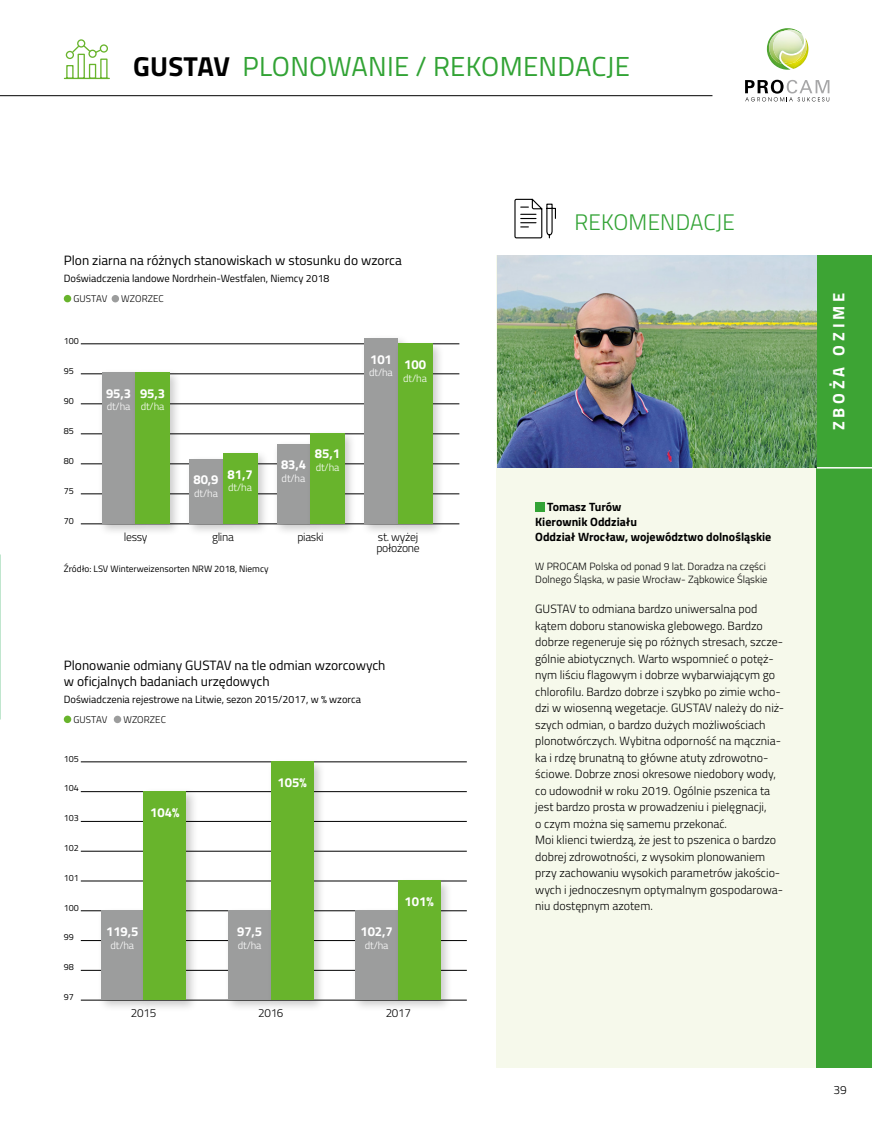
<style>
.page{position:relative;width:872px;height:1127px;background:#fff}
.page>*{position:absolute;margin:0;border:0;box-sizing:border-box;transform-origin:0 0}
.t1{font:27.45px "Titillium";letter-spacing:.01em;color:#32a335}
.t2{font:300 22.5px "Titillium";letter-spacing:.01em;color:#32a335}
.t3{font:700 16.5px "Titillium";letter-spacing:.23em;color:#fff}
.t4{font:13.5px/16.2px "Titillium";color:#000}
.t5{font:700 13.05px "Titillium";letter-spacing:-.01em;color:#fff}
.t6{font:300 12px/16.5px "Titillium";color:#000}
.t7{font:700 12px/15px "Titillium";color:#000}
.t8{font:300 11.7px/10.5px "Titillium";letter-spacing:-.025em;color:#000}
.t9{font:10.5px "Titillium";color:#000}
.t10{font:300 10.5px/13.5px "Titillium";color:#000}
.t11{font:300 10.5px "Titillium";letter-spacing:-.01em;color:#fff}
.t12{font:300 9.75px "Titillium";letter-spacing:.01em;color:#000}
.t13{font:9.3px "Titillium";color:#000}
.t14{font:9px "Titillium";color:#000}
.s1{font-weight:700;color:#000}
</style>
<div class="page">
<hr style="left:0;top:95px;width:712px;height:1px;background:#000">
<svg style="left:63px;top:39px;width:47px;height:41px"></svg>
<svg style="left:767px;top:28px;width:41px;height:42px"></svg>
<img style="left:773px;top:31px;width:29px;height:29px">
<img style="left:780px;top:50px;width:22px;height:13px">
<svg style="left:745px;top:80px;width:84px;height:21px"></svg>
<svg style="left:514px;top:198px;width:42px;height:41px"></svg>
<div style="left:496px;top:255px;width:370px;height:812px;background:#f6f9eb"></div>
<div style="left:816px;top:468px;width:56px;height:599px;background:#3da434"></div>
<div style="left:816px;top:255px;width:56px;height:213px;background:#3da434"></div>
<hr style="left:816px;top:467px;width:56px;height:1px;background:#fff">
<div style="left:64px;top:295px;width:7px;height:7px;background:#68b42c;border-radius:50%"></div>
<div style="left:112px;top:295px;width:7px;height:7px;background:#9c9d9d;border-radius:50%"></div>
<hr style="left:81px;top:343px;width:378px;height:1px;background:#000">
<hr style="left:81px;top:373px;width:378px;height:1px;background:#000">
<hr style="left:81px;top:403px;width:378px;height:1px;background:#000">
<hr style="left:81px;top:433px;width:378px;height:1px;background:#000">
<hr style="left:81px;top:463px;width:378px;height:1px;background:#000">
<hr style="left:81px;top:493px;width:378px;height:1px;background:#000">
<hr style="left:81px;top:523px;width:378px;height:1px;background:#000">
<div style="left:98px;top:368px;width:50px;height:168px;background:#000;opacity:.21"></div>
<div style="left:102px;top:372px;width:33px;height:152px;background:#9c9d9d"></div>
<div style="left:131px;top:368px;width:51px;height:168px;background:#000;opacity:.21"></div>
<div style="left:135px;top:372px;width:35px;height:152px;background:#68b42c"></div>
<div style="left:185px;top:455px;width:50px;height:81px;background:#000;opacity:.21"></div>
<div style="left:189px;top:459px;width:34px;height:64px;background:#9c9d9d"></div>
<div style="left:219px;top:449px;width:51px;height:87px;background:#000;opacity:.21"></div>
<div style="left:223px;top:453px;width:34px;height:70px;background:#68b42c"></div>
<div style="left:272px;top:440px;width:51px;height:96px;background:#000;opacity:.21"></div>
<div style="left:276px;top:444px;width:34px;height:79px;background:#9c9d9d"></div>
<div style="left:306px;top:429px;width:51px;height:107px;background:#000;opacity:.21"></div>
<div style="left:310px;top:433px;width:34px;height:90px;background:#68b42c"></div>
<div style="left:360px;top:334px;width:50px;height:202px;background:#000;opacity:.21"></div>
<div style="left:364px;top:338px;width:34px;height:186px;background:#9c9d9d"></div>
<div style="left:394px;top:340px;width:51px;height:196px;background:#000;opacity:.21"></div>
<div style="left:398px;top:344px;width:34px;height:180px;background:#68b42c"></div>
<div style="left:535px;top:502px;width:9px;height:9px;background:#32a335"></div>
<img style="left:497px;top:255px;width:319px;height:213px">
<hr style="left:81px;top:761px;width:386px;height:1px;background:#000">
<hr style="left:81px;top:791px;width:386px;height:1px;background:#000">
<hr style="left:81px;top:821px;width:386px;height:1px;background:#000">
<hr style="left:81px;top:851px;width:386px;height:1px;background:#000">
<hr style="left:81px;top:881px;width:386px;height:1px;background:#000">
<hr style="left:81px;top:910px;width:386px;height:1px;background:#000">
<hr style="left:81px;top:940px;width:386px;height:1px;background:#000">
<hr style="left:81px;top:970px;width:386px;height:1px;background:#000">
<hr style="left:81px;top:1000px;width:386px;height:1px;background:#000">
<div style="left:64px;top:715px;width:7px;height:8px;background:#68b42c;border-radius:50%"></div>
<div style="left:114px;top:716px;width:7px;height:7px;background:#9c9d9d;border-radius:50%"></div>
<div style="left:97px;top:907px;width:59px;height:105px;background:#000;opacity:.21"></div>
<div style="left:101px;top:910px;width:43px;height:90px;background:#9c9d9d"></div>
<div style="left:140px;top:787px;width:58px;height:225px;background:#000;opacity:.21"></div>
<div style="left:144px;top:791px;width:42px;height:209px;background:#68b42c"></div>
<div style="left:224px;top:907px;width:59px;height:105px;background:#000;opacity:.21"></div>
<div style="left:228px;top:910px;width:43px;height:90px;background:#9c9d9d"></div>
<div style="left:267px;top:757px;width:59px;height:255px;background:#000;opacity:.21"></div>
<div style="left:271px;top:762px;width:42px;height:238px;background:#68b42c"></div>
<div style="left:351px;top:907px;width:59px;height:105px;background:#000;opacity:.21"></div>
<div style="left:355px;top:910px;width:43px;height:90px;background:#9c9d9d"></div>
<div style="left:394px;top:876px;width:59px;height:136px;background:#000;opacity:.21"></div>
<div style="left:398px;top:881px;width:42px;height:119px;background:#68b42c"></div>
<h1 class="t1" style="left:133px;top:46px;width:498px"><span class="s1">GUSTAV</span> PLONOWANIE / REKOMENDACJE</h1>
<p class="t4" style="left:64px;top:252px;width:339px">Plon ziarna na różnych stanowiskach w stosunku do wzorca</p>
<p class="t9" style="left:64px;top:271px;width:267px">Doświadczenia landowe Nordrhein-Westfalen, Niemcy 2018</p>
<p class="t12" style="left:73px;top:292px;width:35px">GUSTAV</p>
<p class="t12" style="left:121px;top:292px;width:44px">WZORZEC</p>
<p class="t14" style="left:64px;top:334px;width:17px">100</p>
<p class="t14" style="left:64px;top:364px;width:12px">95</p>
<p class="t14" style="left:64px;top:394px;width:12px">90</p>
<p class="t14" style="left:64px;top:424px;width:12px">85</p>
<p class="t14" style="left:64px;top:454px;width:12px">80</p>
<p class="t14" style="left:64px;top:484px;width:12px">75</p>
<p class="t14" style="left:64px;top:514px;width:12px">70</p>
<p class="t5" style="left:106px;top:383px;width:26px">95,3</p>
<p class="t11" style="left:107px;top:399px;width:25px">dt/ha</p>
<p class="t5" style="left:140px;top:383px;width:26px">95,3</p>
<p class="t11" style="left:141px;top:399px;width:25px">dt/ha</p>
<p class="t5" style="left:193px;top:470px;width:26px">80,9</p>
<p class="t11" style="left:194px;top:485px;width:25px">dt/ha</p>
<p class="t5" style="left:227px;top:464px;width:27px">81,7</p>
<p class="t11" style="left:228px;top:480px;width:25px">dt/ha</p>
<p class="t5" style="left:281px;top:454px;width:26px">83,4</p>
<p class="t11" style="left:282px;top:470px;width:25px">dt/ha</p>
<p class="t5" style="left:315px;top:444px;width:27px">85,1</p>
<p class="t11" style="left:316px;top:460px;width:25px">dt/ha</p>
<p class="t5" style="left:370px;top:349px;width:23px">101</p>
<p class="t11" style="left:369px;top:365px;width:25px">dt/ha</p>
<p class="t5" style="left:404px;top:355px;width:23px">100</p>
<p class="t11" style="left:403px;top:370px;width:25px">dt/ha</p>
<p class="t8" style="left:124px;top:531px;width:25px">lessy</p>
<p class="t8" style="left:212px;top:531px;width:23px">glina</p>
<p class="t8" style="left:297px;top:531px;width:28px">piaski</p>
<p class="t8" style="left:376px;top:531px;width:45px">st. wyżej położone</p>
<p class="t13" style="left:64px;top:562px;width:206px">Źródło: LSV Winterweizensorten NRW 2018, Niemcy</p>
<p class="t4" style="left:64px;top:656px;width:323px">Plonowanie odmiany GUSTAV na tle odmian wzorcowych w oficjalnych badaniach urzędowych</p>
<p class="t9" style="left:64px;top:691px;width:299px">Doświadczenia rejestrowe na Litwie, sezon 2015/2017, w % wzorca</p>
<p class="t12" style="left:73px;top:712px;width:35px">GUSTAV</p>
<p class="t12" style="left:123px;top:712px;width:44px">WZORZEC</p>
<p class="t14" style="left:64px;top:752px;width:17px">105</p>
<p class="t14" style="left:64px;top:782px;width:17px">104</p>
<p class="t14" style="left:64px;top:811px;width:17px">103</p>
<p class="t14" style="left:64px;top:841px;width:17px">102</p>
<p class="t14" style="left:64px;top:871px;width:17px">101</p>
<p class="t14" style="left:64px;top:901px;width:17px">100</p>
<p class="t14" style="left:64px;top:930px;width:12px">99</p>
<p class="t14" style="left:64px;top:960px;width:12px">98</p>
<p class="t14" style="left:64px;top:990px;width:12px">97</p>
<p class="t5" style="left:150px;top:802px;width:31px">104%</p>
<p class="t5" style="left:106px;top:921px;width:34px">119,5</p>
<p class="t11" style="left:110px;top:937px;width:25px">dt/ha</p>
<p class="t5" style="left:277px;top:773px;width:31px">105%</p>
<p class="t5" style="left:237px;top:921px;width:26px">97,5</p>
<p class="t11" style="left:238px;top:937px;width:25px">dt/ha</p>
<p class="t5" style="left:360px;top:921px;width:34px">102,7</p>
<p class="t11" style="left:365px;top:937px;width:25px">dt/ha</p>
<p class="t5" style="left:404px;top:892px;width:31px">101%</p>
<p class="t8" style="left:131px;top:1007px;width:27px">2015</p>
<p class="t8" style="left:258px;top:1007px;width:27px">2016</p>
<p class="t8" style="left:386px;top:1007px;width:27px">2017</p>
<h2 class="t2" style="left:574px;top:206px;width:162px">REKOMENDACJE</h2>
<p class="t7" style="left:535px;top:499px;width:238px;text-indent:12px">Tomasz Turów<br>Kierownik Oddziału<br>Oddział Wrocław, województwo dolnośląskie</p>
<p class="t10" style="left:535px;top:559px;width:234px">W PROCAM Polska od ponad 9 lat. Doradza na części<br>Dolnego Śląska, w pasie Wrocław- Ząbkowice Śląskie</p>
<p class="t6" style="left:535px;top:600px;width:250px">GUSTAV to odmiana bardzo uniwersalna pod kątem doboru stanowiska glebowego. Bardzo dobrze regeneruje się po różnych stresach, szcze&shy;gólnie abiotycznych. Warto wspomnieć o potęż&shy;nym liściu flagowym i dobrze wybarwiającym go chlorofilu. Bardzo dobrze i szybko po zimie wcho&shy;dzi w wiosenną wegetacje. GUSTAV należy do niż&shy;szych odmian, o bardzo dużych możliwościach plonotwórczych. Wybitna odporność na mącznia&shy;ka i rdzę brunatną to główne atuty zdrowotno&shy;ściowe. Dobrze znosi okresowe niedobory wody, co udowodnił w roku 2019. Ogólnie pszenica ta jest bardzo prosta w prowadzeniu i pielęgnacji,<br>o czym można się samemu przekonać.<br>Moi klienci twierdzą, że jest to pszenica o bardzo dobrej zdrowotności, z wysokim plonowaniem przy zachowaniu wysokich parametrów jakościo&shy;wych i jednoczesnym optymalnym gospodarowa&shy;niu dostępnym azotem.</p>
<h3 class="t3" style="left:826px;top:430px;width:139px;rotate:-90deg">ZBOŻA OZIME</h3>
<p class="t6" style="left:833px;top:1081px;width:15px">39</p>
</div>
